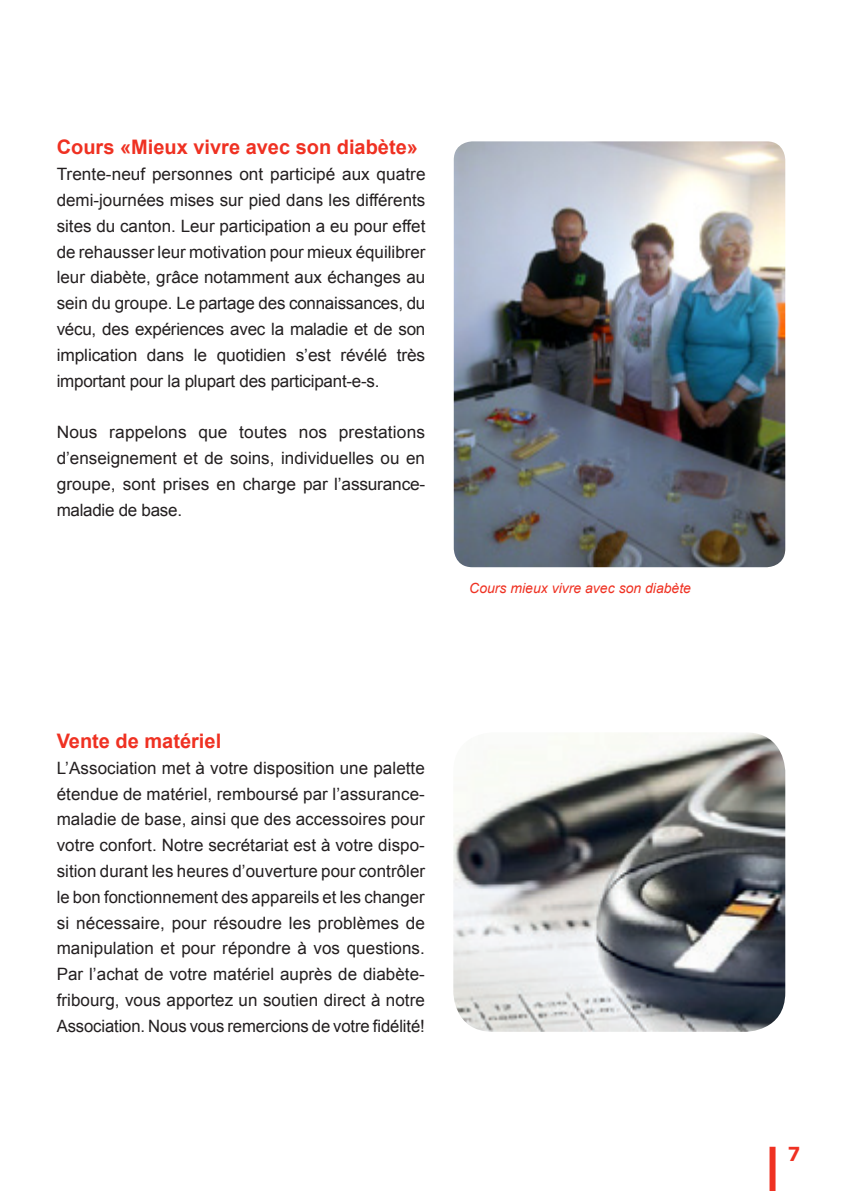
<style>
.page{position:relative;width:842px;height:1191px;background:#fff}
.page>*{position:absolute;margin:0;border:0;box-sizing:border-box;transform-origin:0 0}
.t1{font:700 20px "Arial";color:#ef3122}
.t2{font:900 20px "Avenir";color:#ef3122}
.t3{font:17px/25.8px "Arial";letter-spacing:-.005em;color:#231f20;text-align:justify}
.t4{font:italic 14px "Arial";color:#ef3122}
</style>
<div class="page">
<div style="left:769px;top:1146px;width:6px;height:45px;background:#ef3122"></div>
<img style="left:454px;top:141px;width:331px;height:426px">
<img style="left:453px;top:733px;width:332px;height:298px">
<p class="t1" style="left:57px;top:134px;width:363px">Cours «Mieux vivre avec son diabète»</p>
<p class="t3" style="left:57px;top:161px;width:370px">Trente-neuf personnes ont participé aux quatre demi-journées mises sur pied dans les différents sites du canton. Leur participation a eu pour effet de rehausser leur motivation pour mieux équilibrer leur diabète, grâce notamment aux échanges au sein du groupe. Le partage des connaissances, du vécu, des expériences avec la maladie et de son implication dans le quotidien s’est révélé très important pour la plupart des participant-e-s.</p>
<p class="t3" style="left:57px;top:419px;width:370px">Nous rappelons que toutes nos prestations d’enseignement et de soins, individuelles ou en groupe, sont prises en charge par l’assurance&shy;maladie de base.</p>
<p class="t4" style="left:469px;top:579px;width:223px">Cours mieux vivre avec son diabète</p>
<p class="t1" style="left:57px;top:727px;width:166px">Vente de matériel</p>
<p class="t3" style="left:57px;top:755px;width:370px">L’Association met à votre disposition une palette étendue de matériel, remboursé par l’assurance&shy;maladie de base, ainsi que des accessoires pour votre confort. Notre secrétariat est à votre dispo&shy;sition durant les heures d’ouverture pour contrôler le bon fonctionnement des appareils et les changer si nécessaire, pour résoudre les problèmes de manipulation et pour répondre à vos questions.<br>Par l’achat de votre matériel auprès de diabète&shy;fribourg, vous apportez un soutien direct à notre Association. Nous vous remercions de votre fidélité!</p>
<p class="t2" style="left:788px;top:1141px;width:13px">7</p>
</div>
